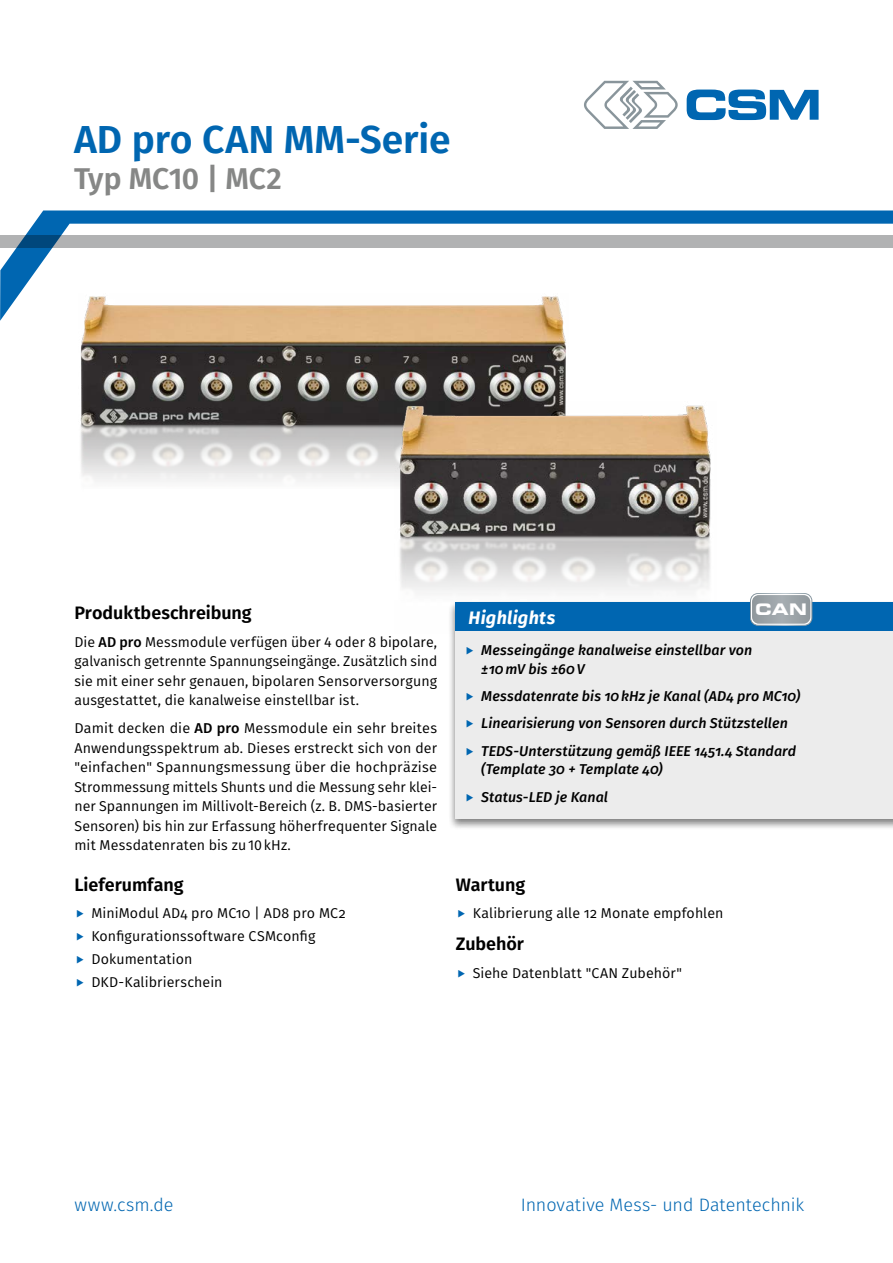
<style>
.page{position:relative;width:893px;height:1263px;background:#fff}
.page>*{position:absolute;margin:0;border:0;box-sizing:border-box;transform-origin:0 0}
.t1{font:600 39px "Fira Sans";color:#0066b1}
.t2{font:600 30px "Fira Sans";letter-spacing:-.005em;color:#868786}
.t3{font:600 18px "Fira Sans";letter-spacing:-.005em;color:#000}
.t4{font:300 18px "Fira Sans";color:#0066b1}
.Highlights_h1{font:italic 700 18px "Fira Sans";letter-spacing:.02em;color:#fff}
.Text_Tabelle{font:700 expanded 15.75px "Square 721 BT";color:#fff}
.Abstract{font:14.25px/19.5px "Fira Sans";letter-spacing:.01em;color:#000;text-align:justify}
.t5{font:italic 500 14.25px/18.8px "Fira Sans";letter-spacing:.005em;color:#000}
.s1{font-weight:500}
</style>
<div class="page">
<img style="left:80px;top:321px;width:486px;height:161px">
<img style="left:394px;top:401px;width:317px;height:190px">
<div style="left:448px;top:599px;width:445px;height:231px;background:#000;opacity:.5"></div>
<div style="left:456px;top:602px;width:437px;height:217px;background:#ececec"></div>
<div style="left:456px;top:602px;width:437px;height:29px;background:#0066b1"></div>
<div style="left:750px;top:593px;width:62px;height:32px;border:1px solid #fff;border-radius:7px"></div>
<svg style="left:752px;top:595px;width:58px;height:29px;background:#9da5a9"></svg>
<svg style="left:0;top:210px;width:893px;height:111px"></svg>
<div style="left:0;top:235px;width:893px;height:13px;background:#b1b2b3"></div>
<svg style="left:584px;top:81px;width:94px;height:48px"></svg>
<svg style="left:687px;top:90px;width:132px;height:30px"></svg>
<p class="t1" style="left:74px;top:108px;width:378px">AD pro CAN MM-Serie</p>
<p class="t2" style="left:74px;top:154px;width:209px">Typ MC10 | MC2</p>
<p class="t3" style="left:74px;top:598px;width:179px">Produktbeschreibung</p>
<p class="Abstract" style="left:74px;top:632px;width:364px">Die <span class="s1">AD pro</span> Messmodule verfügen über 4 oder 8 bipolare, galvanisch getrennte Spannungseingänge. Zusätzlich sind sie mit einer sehr genauen, bipolaren Sensorversorgung ausgestattet, die kanalweise einstellbar ist.</p>
<p class="Abstract" style="left:74px;top:718px;width:364px">Damit decken die <span class="s1">AD pro</span> Messmodule ein sehr breites Anwendungsspektrum ab. Dieses erstreckt sich von der "einfachen" Spannungsmessung über die hochpräzise Strommessung mittels Shunts und die Messung sehr klei&shy;ner Spannungen im Millivolt-Bereich (z. B. DMS-basierter Sensoren) bis hin zur Erfassung höherfrequenter Signale mit Messdatenraten bis zu10kHz.</p>
<p class="t3" style="left:74px;top:870px;width:111px">Lieferumfang</p>
<p class="Abstract" style="left:91px;top:903px;width:256px">MiniModul AD4 pro MC10 | AD8 pro MC2</p>
<p class="Abstract" style="left:91px;top:926px;width:225px">Konfigurationssoftware CSMconfig</p>
<p class="Abstract" style="left:91px;top:949px;width:103px">Dokumentation</p>
<p class="Abstract" style="left:91px;top:972px;width:133px">DKD-Kalibrierschein</p>
<p class="Text_Tabelle" style="left:755px;top:600px;width:53px">CAN</p>
<p class="Highlights_h1" style="left:469px;top:602px;width:88px">Highlights</p>
<p class="t5" style="left:481px;top:640px;width:272px">Messeingänge kanalweise einstellbar von ±10mV bis ±60V</p>
<p class="t5" style="left:481px;top:686px;width:320px">Messdatenrate bis 10kHz je Kanal (AD4 pro MC10)</p>
<p class="t5" style="left:481px;top:713px;width:308px">Linearisierung von Sensoren durch Stützstellen</p>
<p class="t5" style="left:481px;top:741px;width:316px">TEDS-Unterstützung gemäß IEEE 1451.4 Standard (Template 30 + Template 40)</p>
<p class="t5" style="left:481px;top:787px;width:128px">Status-LED je Kanal</p>
<p class="t3" style="left:456px;top:870px;width:71px">Wartung</p>
<p class="Abstract" style="left:473px;top:903px;width:252px">Kalibrierung alle 12 Monate empfohlen</p>
<p class="t3" style="left:456px;top:929px;width:70px">Zubehör</p>
<p class="Abstract" style="left:473px;top:962px;width:211px">Siehe Datenblatt "CAN Zubehör"</p>
<p class="t4" style="left:74px;top:1192px;width:101px">www.csm.de</p>
<p class="t4" style="left:521px;top:1192px;width:285px">Innovative Mess- und Datentechnik</p>
</div>
